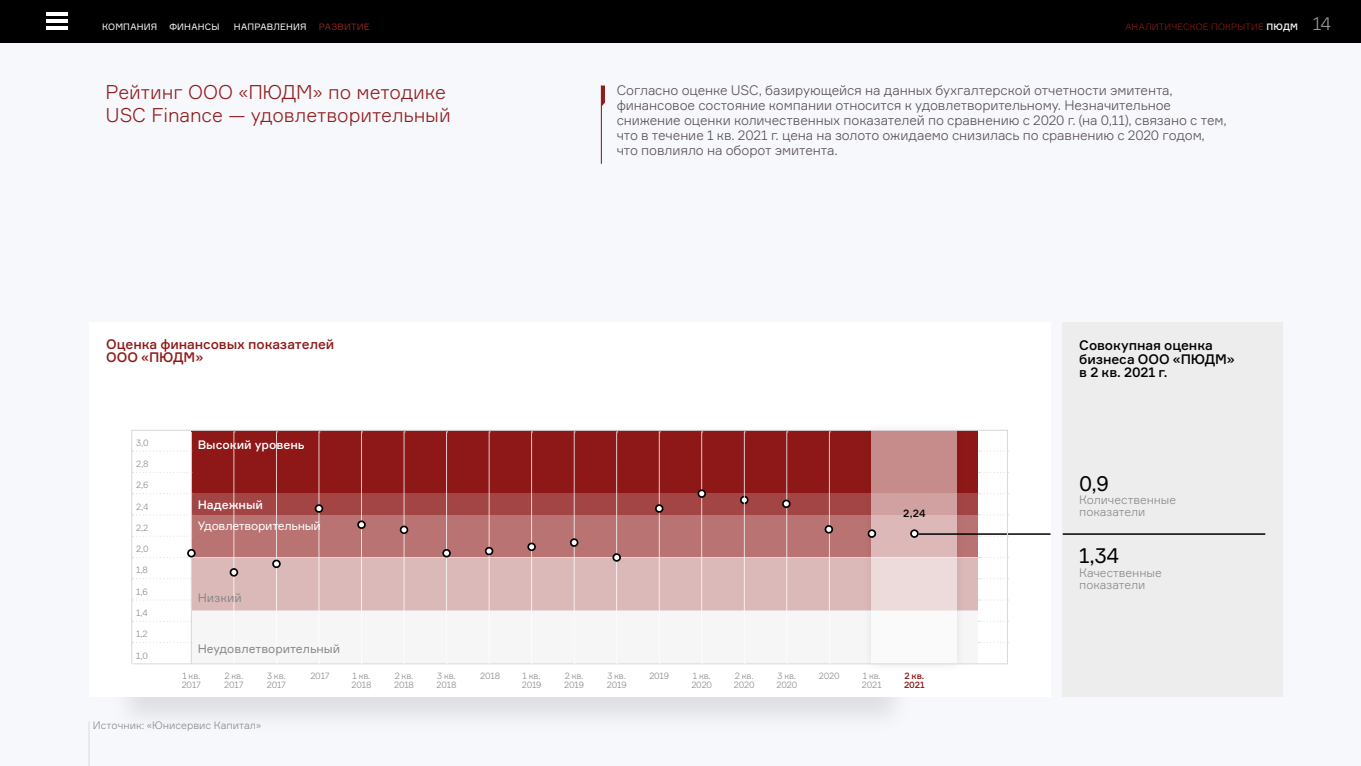
<style>
.page{position:relative;width:1361px;height:766px;background:#fff}
.page>*{position:absolute;margin:0;border:0;box-sizing:border-box;transform-origin:0 0}
.t1{font:21px "Formular";color:#000}
.t2{font:300 19.5px/22.5px "Formular";letter-spacing:-.005em;color:#8e1d1e}
.t3{font:300 13.5px/15px "Formular";letter-spacing:-.005em;color:#564c58}
.t4{font:500 13.5px/13.5px "Formular";letter-spacing:-.005em;color:#000}
.t5{font:500 13.5px/13.5px "Formular";letter-spacing:-.01em;color:#8e1818}
.t6{font:300 12px/12px "Formular";color:#878787}
.t7{font:12px "Formular";letter-spacing:-.005em;color:#878787}
.t8{font:500 12px "Formular";letter-spacing:-.005em;color:#fff}
.t9{font:12px "Formular";letter-spacing:-.02em;color:#fff}
.t10{font:300 10.5px "Formular";letter-spacing:.005em;color:#878787}
.t11{font:500 10.5px "Formular";color:#000}
.t12{font:300 9px/9px "Formular";letter-spacing:-.02em;color:#878787}
.t13{font:300 9px "Formular";letter-spacing:.02em;color:#921c16}
.t14{font:9px "Formular";letter-spacing:.02em;color:#fff}
.t15{font:9px "Formular";letter-spacing:.025em;color:#8f2223}
.t16{font:500 9px/9px "Formular";letter-spacing:-.015em;color:#8e1818}
.s1{font-weight:500;color:#fff}
.s2{font-size:18px;color:#fff}
</style>
<div class="page">
<div style="left:0;top:0;width:1361px;height:765px;background:#f7f8fb"></div>
<div style="left:0;top:0;width:1361px;height:43px;background:#000"></div>
<hr style="left:47px;top:13px;width:21px;height:3px;background:#fff">
<hr style="left:47px;top:20px;width:21px;height:3px;background:#fff">
<hr style="left:47px;top:26px;width:21px;height:4px;background:#fff">
<div style="left:108px;top:368px;width:806px;height:368px;background:#000;opacity:.1"></div>
<div style="left:89px;top:322px;width:961px;height:374px;background:#fff"></div>
<div style="left:191px;top:429px;width:787px;height:181px;background:#8e1818"></div>
<div style="left:191px;top:610px;width:787px;height:53px;background:#f6f6f6"></div>
<div style="left:191px;top:557px;width:787px;height:53px;background:#dcb9b9"></div>
<div style="left:191px;top:514px;width:787px;height:43px;background:#ba7373"></div>
<div style="left:191px;top:493px;width:787px;height:21px;background:#a44545"></div>
<div style="left:862px;top:420px;width:104px;height:252px;background:#000;opacity:.2"></div>
<svg style="left:872px;top:431px;width:85px;height:232px"></svg>
<hr style="left:89px;top:721px;width:1px;height:44px;background:#dadada">
<div style="left:1062px;top:322px;width:221px;height:374px;background:#ededed"></div>
<svg style="left:132px;top:578px;width:59px;height:1px"></svg>
<svg style="left:132px;top:493px;width:59px;height:1px"></svg>
<hr style="left:133px;top:663px;width:875px;height:1px;background:#dadada">
<hr style="left:131px;top:429px;width:1px;height:234px;background:#dadada">
<hr style="left:191px;top:432px;width:1px;height:231px;background:#dadada">
<svg style="left:234px;top:431px;width:1px;height:233px"></svg>
<svg style="left:276px;top:431px;width:1px;height:233px"></svg>
<svg style="left:319px;top:431px;width:1px;height:233px"></svg>
<svg style="left:361px;top:431px;width:1px;height:233px"></svg>
<svg style="left:404px;top:431px;width:1px;height:233px"></svg>
<svg style="left:446px;top:431px;width:1px;height:233px"></svg>
<svg style="left:489px;top:431px;width:1px;height:233px"></svg>
<svg style="left:132px;top:642px;width:59px;height:1px"></svg>
<svg style="left:132px;top:599px;width:59px;height:1px"></svg>
<svg style="left:132px;top:556px;width:60px;height:2px"></svg>
<svg style="left:132px;top:514px;width:59px;height:1px"></svg>
<hr style="left:132px;top:429px;width:876px;height:2px;background:#dadada">
<svg style="left:132px;top:450px;width:59px;height:1px"></svg>
<hr style="left:1062px;top:533px;width:203px;height:1px;background:#000">
<div style="left:188px;top:549px;width:7px;height:7px;background:#fff;border-radius:50%"></div>
<div style="left:187px;top:549px;width:9px;height:8px;border:2px solid #000;border-radius:50%"></div>
<div style="left:230px;top:568px;width:7px;height:7px;background:#fff;border-radius:50%"></div>
<div style="left:230px;top:568px;width:8px;height:8px;border:2px solid #000;border-radius:50%"></div>
<div style="left:273px;top:560px;width:7px;height:7px;background:#fff;border-radius:50%"></div>
<div style="left:272px;top:559px;width:9px;height:9px;border:2px solid #000;border-radius:50%"></div>
<div style="left:315px;top:505px;width:7px;height:7px;background:#fff;border-radius:50%"></div>
<div style="left:315px;top:504px;width:8px;height:8px;border:2px solid #000;border-radius:50%"></div>
<div style="left:358px;top:521px;width:7px;height:7px;background:#fff;border-radius:50%"></div>
<div style="left:357px;top:520px;width:9px;height:9px;border:2px solid #000;border-radius:50%"></div>
<div style="left:401px;top:526px;width:6px;height:7px;background:#fff;border-radius:50%"></div>
<div style="left:400px;top:525px;width:8px;height:9px;border:2px solid #000;border-radius:50%"></div>
<div style="left:443px;top:549px;width:7px;height:7px;background:#fff;border-radius:50%"></div>
<div style="left:442px;top:549px;width:9px;height:8px;border:2px solid #000;border-radius:50%"></div>
<div style="left:486px;top:547px;width:6px;height:7px;background:#fff;border-radius:50%"></div>
<div style="left:485px;top:546px;width:8px;height:9px;border:2px solid #000;border-radius:50%"></div>
<svg style="left:571px;top:431px;width:6px;height:233px"></svg>
<div style="left:570px;top:538px;width:8px;height:8px;border:2px solid #000;border-radius:50%"></div>
<svg style="left:528px;top:431px;width:7px;height:233px"></svg>
<div style="left:527px;top:542px;width:9px;height:9px;border:2px solid #000;border-radius:50%"></div>
<svg style="left:613px;top:431px;width:7px;height:233px"></svg>
<div style="left:612px;top:553px;width:9px;height:8px;border:2px solid #000;border-radius:50%"></div>
<hr style="left:918px;top:533px;width:132px;height:1px;background:#000">
<hr style="left:1007px;top:429px;width:1px;height:234px;background:#dadada">
<div style="left:740px;top:495px;width:8px;height:9px;border:2px solid #000;border-radius:50%"></div>
<svg style="left:656px;top:431px;width:6px;height:233px"></svg>
<div style="left:655px;top:504px;width:8px;height:8px;border:2px solid #000;border-radius:50%"></div>
<svg style="left:698px;top:431px;width:7px;height:233px"></svg>
<div style="left:697px;top:489px;width:9px;height:8px;border:2px solid #000;border-radius:50%"></div>
<svg style="left:978px;top:557px;width:27px;height:1px"></svg>
<svg style="left:741px;top:431px;width:6px;height:233px"></svg>
<svg style="left:783px;top:431px;width:7px;height:233px"></svg>
<div style="left:782px;top:499px;width:8px;height:9px;border:2px solid #000;border-radius:50%"></div>
<svg style="left:825px;top:431px;width:7px;height:233px"></svg>
<div style="left:824px;top:525px;width:9px;height:8px;border:2px solid #000;border-radius:50%"></div>
<hr style="left:601px;top:85px;width:1px;height:79px;background:#8e1d1e">
<svg style="left:601px;top:85px;width:4px;height:22px"></svg>
<div style="left:910px;top:529px;width:8px;height:8px;border:2px solid #000;border-radius:50%"></div>
<div style="left:867px;top:529px;width:9px;height:8px;border:2px solid #000;border-radius:50%"></div>
<p class="t14" style="left:102px;top:21px;width:57px">КОМПАНИЯ</p>
<p class="t14" style="left:169px;top:21px;width:52px">ФИНАНСЫ</p>
<p class="t14" style="left:234px;top:21px;width:74px">НАПРАВЛЕНИЯ</p>
<p class="t15" style="left:319px;top:21px;width:52px">РАЗВИТИЕ</p>
<h2 class="t2" style="left:106px;top:81px;width:347px">Рейтинг ООО «ПЮДМ» по методике<br>USC Finance — удовлетворительный</h2>
<p class="t5" style="left:106px;top:337px;width:230px">Оценка финансовых показателей<br>ООО «ПЮДМ»</p>
<p class="t12" style="left:136px;top:438px;width:14px">3,0</p>
<p class="t12" style="left:136px;top:459px;width:14px">2,8</p>
<p class="t12" style="left:136px;top:480px;width:14px">2,6</p>
<p class="t12" style="left:136px;top:501px;width:14px">2,4</p>
<p class="t12" style="left:136px;top:523px;width:14px">2,2</p>
<p class="t12" style="left:136px;top:544px;width:14px">2,0</p>
<p class="t12" style="left:136px;top:565px;width:13px">1,8</p>
<p class="t12" style="left:136px;top:586px;width:13px">1,6</p>
<p class="t12" style="left:136px;top:608px;width:13px">1,4</p>
<p class="t12" style="left:136px;top:629px;width:13px">1,2</p>
<p class="t12" style="left:136px;top:650px;width:13px">1,0</p>
<p class="t8" style="left:198px;top:437px;width:108px">Высокий уровень</p>
<p class="t8" style="left:198px;top:496px;width:67px">Надежный</p>
<p class="t9" style="left:198px;top:518px;width:125px">Удовлетворительный</p>
<p class="t7" style="left:198px;top:590px;width:46px">Низкий</p>
<p class="t7" style="left:198px;top:641px;width:144px">Неудовлетворительный</p>
<p class="t13" style="left:1125px;top:21px;width:207px">АНАЛИТИЧЕСКОЕ ПОКРЫТИЕ <span class="s1">ПЮДМ</span> <span class="s2">14</span></p>
<p class="t3" style="left:617px;top:83px;width:611px">Согласно оценке USC, базирующейся на данных бухгалтерской отчетности эмитента, финансовое состояние компании относится к удовлетворительному. Незначительное снижение оценки количественных показателей по сравнению с 2020 г. (на 0,11), связано с тем, что в течение 1 кв. 2021 г. цена на золото ожидаемо снизилась по сравнению с 2020 годом, что повлияло на оборот эмитента.</p>
<p class="t4" style="left:1079px;top:338px;width:157px">Совокупная оценка бизнеса ООО «ПЮДМ» в 2 кв. 2021 г.</p>
<p class="t11" style="left:903px;top:507px;width:24px">2,24</p>
<h1 class="t1" style="left:1079px;top:470px;width:31px">0,9</h1>
<p class="t6" style="left:1079px;top:493px;width:98px">Количественные показатели</p>
<h1 class="t1" style="left:1079px;top:542px;width:42px">1,34</h1>
<p class="t6" style="left:1079px;top:566px;width:84px">Качественные показатели</p>
<p class="t12" style="left:182px;top:670px;width:21px">1 кв.<br>2017</p>
<p class="t12" style="left:224px;top:670px;width:21px">2 кв.<br>2017</p>
<p class="t12" style="left:267px;top:670px;width:21px">3 кв.<br>2017</p>
<p class="t12" style="left:310px;top:670px;width:21px">2017</p>
<p class="t12" style="left:351px;top:670px;width:21px">1 кв.<br>2018</p>
<p class="t12" style="left:394px;top:670px;width:21px">2 кв.<br>2018</p>
<p class="t12" style="left:607px;top:670px;width:21px">3 кв.<br>2019</p>
<p class="t12" style="left:436px;top:670px;width:21px">3 кв.<br>2018</p>
<p class="t12" style="left:480px;top:670px;width:21px">2018</p>
<p class="t12" style="left:522px;top:670px;width:21px">1 кв.<br>2019</p>
<p class="t12" style="left:564px;top:670px;width:21px">2 кв.<br>2019</p>
<p class="t12" style="left:649px;top:670px;width:21px">2019</p>
<p class="t10" style="left:93px;top:718px;width:170px">Источник: «Юнисервис Капитал»</p>
<p class="t12" style="left:734px;top:670px;width:22px">2 кв.<br>2020</p>
<p class="t12" style="left:691px;top:670px;width:22px">1 кв.<br>2020</p>
<p class="t12" style="left:776px;top:670px;width:22px">3 кв.<br>2020</p>
<p class="t12" style="left:819px;top:670px;width:22px">2020</p>
<p class="t12" style="left:862px;top:670px;width:21px">1 кв.<br>2021</p>
<p class="t16" style="left:904px;top:670px;width:22px">2 кв.<br>2021</p>
</div>
